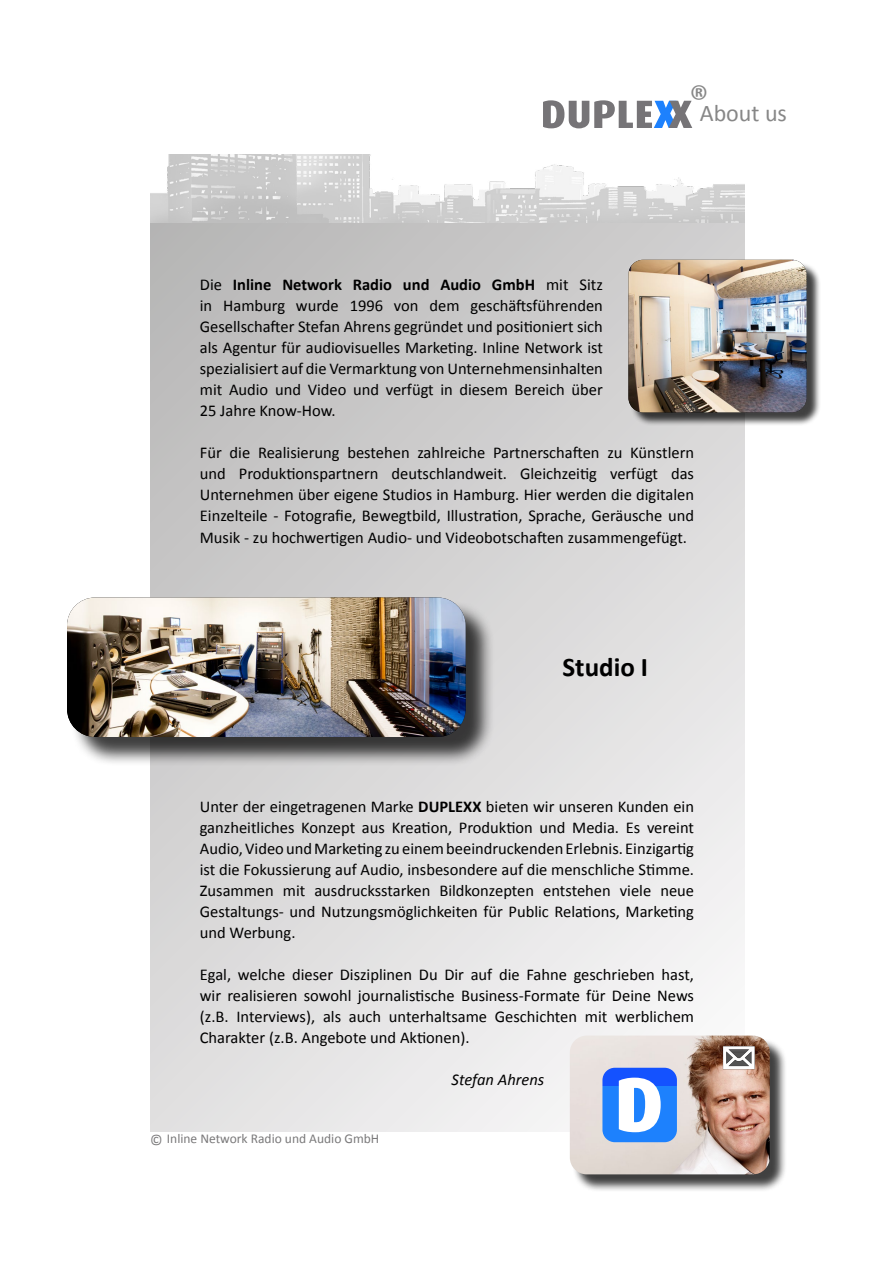
<style>
.page{position:relative;width:893px;height:1263px;background:#fff}
.page>*{position:absolute;margin:0;border:0;box-sizing:border-box;transform-origin:0 0}
.t1{font:700 27px "Calibri";color:#000}
.t2{font:24px "Calibri";color:#878787}
.t3{font:16.5px/21px "Calibri";color:#000;text-align:justify}
.t4{font:italic 16.5px "Calibri";color:#000}
.t5{font:13.5px "Calibri";color:#7a797a}
.s1{font-weight:700}
.s2{font-size:15px}
</style>
<div class="page">
<svg style="left:151px;top:222px;width:594px;height:909px;background:#d8d8d8"></svg>
<img style="left:151px;top:154px;width:594px;height:68px">
<svg style="left:543px;top:100px;width:149px;height:28px"></svg>
<div style="left:70px;top:600px;width:425px;height:167px;background:#000;opacity:.75"></div>
<img style="left:67px;top:597px;width:399px;height:140px">
<div style="left:630px;top:262px;width:191px;height:165px;background:#000;opacity:.75"></div>
<img style="left:628px;top:260px;width:178px;height:152px">
<div style="left:572px;top:1038px;width:215px;height:154px;background:#000;opacity:.75"></div>
<img style="left:570px;top:1035px;width:200px;height:139px">
<svg style="left:723px;top:1046px;width:32px;height:23px"></svg>
<svg style="left:602px;top:1068px;width:75px;height:74px"></svg>
<h2 class="t2" style="left:689px;top:97px;width:99px"><sup>®</sup>About us</h2>
<p class="t3" style="left:200px;top:274px;width:405px">Die <span class="s1">Inline Network Radio und Audio GmbH</span> mit Sitz in Hamburg wurde 1996 von dem geschäftsführenden Gesellschafter Stefan Ahrens gegründet und positioniert sich als Agentur für audiovisuelles Marketing. Inline Network ist spezialisiert auf die Vermarktung von Unternehmensinhalten mit Audio und Video und verfügt in diesem Bereich über 25 Jahre Know-How.</p>
<p class="t3" style="left:200px;top:442px;width:496px">Für die Realisierung bestehen zahlreiche Partnerschaften zu Künstlern und Produktionspartnern deutschlandweit. Gleichzeitig verfügt das Unternehmen über eigene Studios in Hamburg. Hier werden die digitalen Einzelteile - Fotografie, Bewegtbild, Illustration, Sprache, Geräusche und Musik - zu hochwertigen Audio- und Videobotschaften zusammengefügt.</p>
<h1 class="t1" style="left:562px;top:648px;width:87px">Studio I</h1>
<p class="t3" style="left:200px;top:795px;width:496px">Unter der eingetragenen Marke <span class="s1">DUPLEXX</span> bieten wir unseren Kunden ein ganzheitliches Konzept aus Kreation, Produktion und Media. Es vereint Audio, Video und Marketing zu einem beeindruckenden Erlebnis. Einzigartig ist die Fokussierung auf Audio, insbesondere auf die menschliche Stimme.<br>Zusammen mit ausdrucksstarken Bildkonzepten entstehen viele neue Gestaltungs- und Nutzungsmöglichkeiten für Public Relations, Marketing und Werbung.</p>
<p class="t3" style="left:200px;top:963px;width:496px">Egal, welche dieser Disziplinen Du Dir auf die Fahne geschrieben hast, wir realisieren sowohl journalistische Business-Formate für Deine News (z.B. Interviews), als auch unterhaltsame Geschichten mit werblichem Charakter (z.B. Angebote und Aktionen).</p>
<p class="t4" style="left:452px;top:1068px;width:94px">Stefan Ahrens</p>
<p class="t5" style="left:150px;top:1129px;width:231px"><span class="s2">©</span> Inline Network Radio und Audio GmbH</p>
</div>
